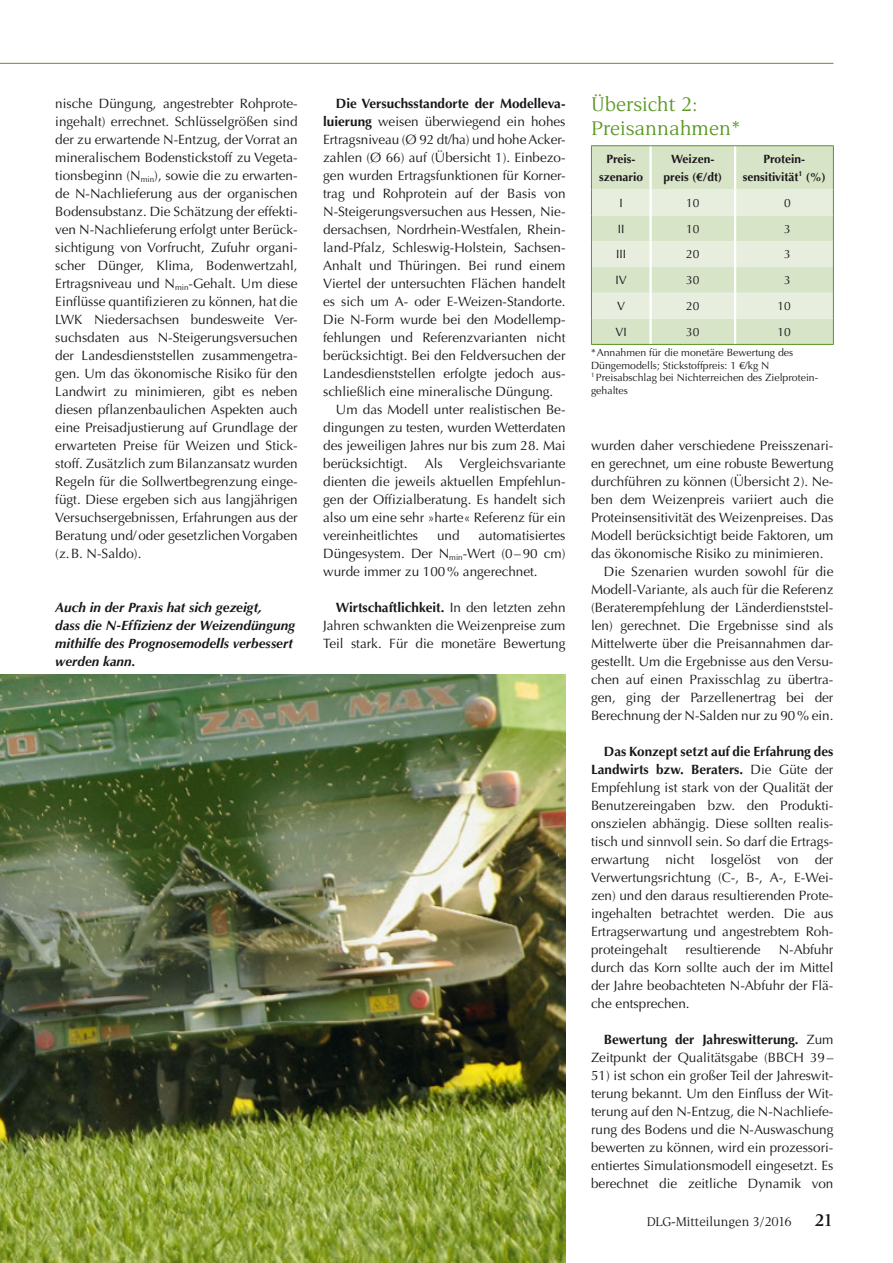
<style>
.page{position:relative;width:893px;height:1263px;background:#fff}
.page>*{position:absolute;margin:0;border:0;box-sizing:border-box;transform-origin:0 0}
.t1{font:21px/24px "Esperanto";color:#589720}
.t2{font:13.5px/18px "Optima LT Std";color:#1a171c;text-align:justify}
.t3{font:italic 700 13.5px/18px "Optima LT Std";color:#1a171c}
.t4{font:700 13.5px "Optima LT Std";color:#1a171c}
.t5{font:13.5px "Esperanto";color:#1a171c}
.t6{font:700 12px/18px "Optima LT Std";color:#1a171c;text-align:center}
.t7{font:12px "Optima LT Std";color:#1a171c}
.t8{font:10.5px/12.8px "Optima LT Std";color:#1a171c}
.s1{font-weight:700}
.s2{font-weight:600;font-size:18px}
</style>
<div class="page">
<hr style="left:0;top:63px;width:833px;height:1px;background:#589720">
<div style="left:592px;top:146px;width:241px;height:44px;background:#d8e4c7"></div>
<hr style="left:649px;top:146px;width:3px;height:44px;background:#fff">
<hr style="left:734px;top:146px;width:2px;height:44px;background:#fff">
<hr style="left:591px;top:145px;width:60px;height:1px;background:#589720">
<hr style="left:591px;top:146px;width:1px;height:44px;background:#589720">
<hr style="left:651px;top:145px;width:183px;height:1px;background:#589720">
<hr style="left:833px;top:146px;width:1px;height:44px;background:#589720">
<svg style="left:591px;top:190px;width:243px;height:154px;background:#dbe6ce"></svg>
<hr style="left:591px;top:344px;width:243px;height:1px;background:#589720">
<img style="left:0;top:674px;width:566px;height:589px">
<p class="t2" style="left:55px;top:95px;width:244px">nische Düngung, angestrebter Rohprote&shy;ingehalt) errechnet. Schlüsselgrößen sind der zu erwartende N-Entzug, der Vorrat an mineralischem Bodenstickstoff zu Vegeta&shy;tionsbeginn (N<sub>min</sub>), sowie die zu erwarten&shy;de N-Nachlieferung aus der organischen Bodensubstanz. Die Schätzung der effekti&shy;ven N-Nachlieferung erfolgt unter Berück&shy;sichtigung von Vorfrucht, Zufuhr organi&shy;scher Dünger, Klima, Bodenwertzahl, Ertragsniveau und N<sub>min</sub>-Gehalt. Um diese Einflüsse quantifizieren zu können, hat die LWK Niedersachsen bundesweite Ver&shy;suchsdaten aus N-Steigerungsversuchen der Landesdienststellen zusammengetra&shy;gen. Um das ökonomische Risiko für den Landwirt zu minimieren, gibt es neben diesen pflanzenbaulichen Aspekten auch eine Preisadjustierung auf Grundlage der erwarteten Preise für Weizen und Stick&shy;stoff. Zusätzlich zum Bilanzansatz wurden Regeln für die Sollwertbegrenzung einge&shy;fügt. Diese ergeben sich aus langjährigen Versuchsergebnissen, Erfahrungen aus der Beratung und/ oder gesetzlichen Vorgaben (z. B. N-Saldo).</p>
<p class="t4" style="left:336px;top:98px;width:231px">Die Versuchsstandorte der Modelleva-</p>
<p class="t2" style="left:323px;top:113px;width:244px"><span class="s1">luierung</span> weisen überwiegend ein hohes</p>
<p class="t2" style="left:323px;top:131px;width:244px">Ertragsniveau (Ø 92 dt/ha) und hohe Acker-</p>
<p class="t2" style="left:323px;top:149px;width:244px">zahlen (Ø 66) auf (Übersicht 1). Einbezo-</p>
<p class="t2" style="left:323px;top:167px;width:244px">gen wurden Ertragsfunktionen für Korner-</p>
<p class="t2" style="left:323px;top:185px;width:244px">trag und Rohprotein auf der Basis von</p>
<p class="t2" style="left:323px;top:203px;width:244px">N-Steigerungsversuchen aus Hessen, Nie-</p>
<p class="t2" style="left:323px;top:221px;width:244px">dersachsen, Nordrhein-Westfalen, Rhein-</p>
<p class="t2" style="left:323px;top:239px;width:244px">land-Pfalz, Schleswig-Holstein, Sachsen-</p>
<p class="t2" style="left:323px;top:257px;width:244px">Anhalt und Thüringen. Bei rund einem</p>
<p class="t2" style="left:323px;top:275px;width:244px">Viertel der untersuchten Flächen handelt</p>
<p class="t2" style="left:323px;top:293px;width:244px">es sich um A- oder E-Weizen-Standorte.</p>
<p class="t2" style="left:323px;top:311px;width:244px">Die N-Form wurde bei den Modellemp-</p>
<p class="t2" style="left:323px;top:329px;width:244px">fehlungen und Referenzvarianten nicht</p>
<p class="t2" style="left:323px;top:347px;width:244px">berücksichtigt. Bei den Feldversuchen der</p>
<p class="t2" style="left:323px;top:365px;width:244px">Landesdienststellen erfolgte jedoch aus-</p>
<p class="t2" style="left:323px;top:383px;width:232px">schließlich eine mineralische Düngung.</p>
<p class="t2" style="left:336px;top:401px;width:231px">Um das Modell unter realistischen Be-</p>
<p class="t2" style="left:323px;top:419px;width:244px">dingungen zu testen, wurden Wetterdaten</p>
<p class="t2" style="left:323px;top:437px;width:244px">des jeweiligen Jahres nur bis zum 28. Mai</p>
<p class="t2" style="left:323px;top:455px;width:86px">berücksichtigt.</p>
<p class="t2" style="left:323px;top:455px;width:244px;text-indent:102px">Als Vergleichsvariante dienten die jeweils aktuellen Empfehlun&shy;gen der Offizialberatung. Es handelt sich also um eine sehr »harte« Referenz für ein vereinheitlichtes</p>
<p class="t2" style="left:437px;top:527px;width:24px">und</p>
<p class="t2" style="left:323px;top:527px;width:244px;text-indent:155px">automatisiertes Düngesystem. Der N<sub>min</sub>-Wert (0 – 90 cm) wurde immer zu 100 % angerechnet.</p>
<p class="t2" style="left:323px;top:599px;width:244px;text-indent:13px"><span class="s1">Wirtschaftlichkeit.</span> In den letzten zehn Jahren schwankten die Weizenpreise zum Teil stark. Für die monetäre Bewertung</p>
<p class="t3" style="left:55px;top:599px;width:241px">Auch in der Praxis hat sich gezeigt,<br>dass die N-Effizienz der Weizendüngung mithilfe des Prognosemodells verbessert werden kann.</p>
<h1 class="t1" style="left:591px;top:94px;width:151px">Übersicht 2:<br>Preisannahmen*</h1>
<p class="t6" style="left:599px;top:151px;width:46px">Preis&shy;szenario</p>
<p class="t6" style="left:664px;top:151px;width:60px">Weizen - preis (€/dt)</p>
<p class="t6" style="left:743px;top:151px;width:85px">Protein&shy;sensitivität<sup>1</sup> (%)</p>
<p class="t7" style="left:619px;top:198px;width:5px">I</p>
<p class="t7" style="left:686px;top:198px;width:15px">10</p>
<p class="t7" style="left:784px;top:198px;width:8px">0</p>
<p class="t7" style="left:618px;top:223px;width:8px">II</p>
<p class="t7" style="left:686px;top:223px;width:15px">10</p>
<p class="t7" style="left:784px;top:223px;width:8px">3</p>
<p class="t7" style="left:616px;top:249px;width:12px">III</p>
<p class="t7" style="left:686px;top:249px;width:15px">20</p>
<p class="t7" style="left:784px;top:249px;width:8px">3</p>
<p class="t7" style="left:615px;top:275px;width:13px">IV</p>
<p class="t7" style="left:686px;top:275px;width:15px">30</p>
<p class="t7" style="left:784px;top:275px;width:8px">3</p>
<p class="t7" style="left:617px;top:301px;width:10px">V</p>
<p class="t7" style="left:686px;top:301px;width:15px">20</p>
<p class="t7" style="left:778px;top:301px;width:15px">10</p>
<p class="t7" style="left:615px;top:327px;width:13px">VI</p>
<p class="t7" style="left:686px;top:327px;width:15px">30</p>
<p class="t7" style="left:778px;top:327px;width:15px">10</p>
<p class="t8" style="left:591px;top:347px;width:229px">* Annahmen für die monetäre Bewertung des Düngemodells; Stickstoffpreis: 1 €/kg N<br><sup>1</sup> Preisabschlag bei Nichterreichen des Zielprotein&shy;gehaltes</p>
<p class="t2" style="left:591px;top:437px;width:244px">wurden daher verschiedene Preisszenari-</p>
<p class="t2" style="left:591px;top:455px;width:244px">en gerechnet, um eine robuste Bewertung</p>
<p class="t2" style="left:591px;top:473px;width:244px">durchführen zu können (Übersicht 2). Ne-</p>
<p class="t2" style="left:591px;top:491px;width:244px">ben dem Weizenpreis variiert auch die</p>
<p class="t2" style="left:591px;top:509px;width:244px">Proteinsensitivität des Weizenpreises. Das</p>
<p class="t2" style="left:591px;top:527px;width:244px">Modell berücksichtigt beide Faktoren, um</p>
<p class="t2" style="left:591px;top:545px;width:234px">das ökonomische Risiko zu minimieren.</p>
<p class="t2" style="left:604px;top:563px;width:231px">Die Szenarien wurden sowohl für die</p>
<p class="t2" style="left:591px;top:581px;width:244px">Modell-Variante, als auch für die Referenz</p>
<p class="t2" style="left:591px;top:599px;width:244px">(Beraterempfehlung der Länderdienststel-</p>
<p class="t2" style="left:591px;top:617px;width:244px">len) gerechnet. Die Ergebnisse sind als</p>
<p class="t2" style="left:591px;top:635px;width:244px">Mittelwerte über die Preisannahmen dar-</p>
<p class="t2" style="left:591px;top:653px;width:244px">gestellt. Um die Ergebnisse aus den Versu-</p>
<p class="t2" style="left:591px;top:671px;width:244px">chen auf einen Praxisschlag zu übertra-</p>
<p class="t2" style="left:591px;top:689px;width:244px">gen, ging der Parzellenertrag bei der</p>
<p class="t2" style="left:591px;top:707px;width:244px">Berechnung der N-Salden nur zu 90 % ein.</p>
<p class="t2" style="left:591px;top:743px;width:244px;text-indent:13px"><span class="s1">Das Konzept setzt auf die Erfahrung des Landwirts bzw. Beraters.</span> Die Güte der Empfehlung ist stark von der Qualität der Benutzereingaben bzw. den Produkti&shy;onszielen abhängig. Diese sollten realis&shy;tisch und sinnvoll sein. So darf die Ertrags&shy;erwartung nicht losgelöst von der Verwertungsrichtung (C-, B-, A-, E-Wei&shy;zen) und den daraus resultierenden Prote&shy;ingehalten betrachtet werden. Die aus Ertragserwartung und angestrebtem Roh&shy;proteingehalt</p>
<p class="t2" style="left:591px;top:941px;width:244px;text-indent:188px">N-Abfuhr durch das Korn sollte auch der im Mittel der Jahre beobachteten N-Abfuhr der Flä&shy;che entsprechen.</p>
<p class="t2" style="left:591px;top:1031px;width:244px;text-align:right"><span class="s1">Bewertung der Jahreswitterung.</span> Zum<br>Zeitpunkt der Qualitätsgabe (BBCH 39 –</p>
<p class="t2" style="left:591px;top:1067px;width:244px">51) ist schon ein großer Teil der Jahreswit&shy;terung bekannt. Um den Einfluss der Wit&shy;terung auf den N-Entzug, die N-Nachliefe&shy;rung des Bodens und die N-Auswaschung bewerten zu können, wird ein prozessori&shy;entiertes Simulationsmodell eingesetzt. Es berechnet die zeitliche Dynamik von</p>
<p class="t2" style="left:686px;top:941px;width:77px">resultierende</p>
<p class="t5" style="left:647px;top:1217px;width:188px">DLG-Mitteilungen 3/2016 <span class="s2">21</span></p>
</div>
